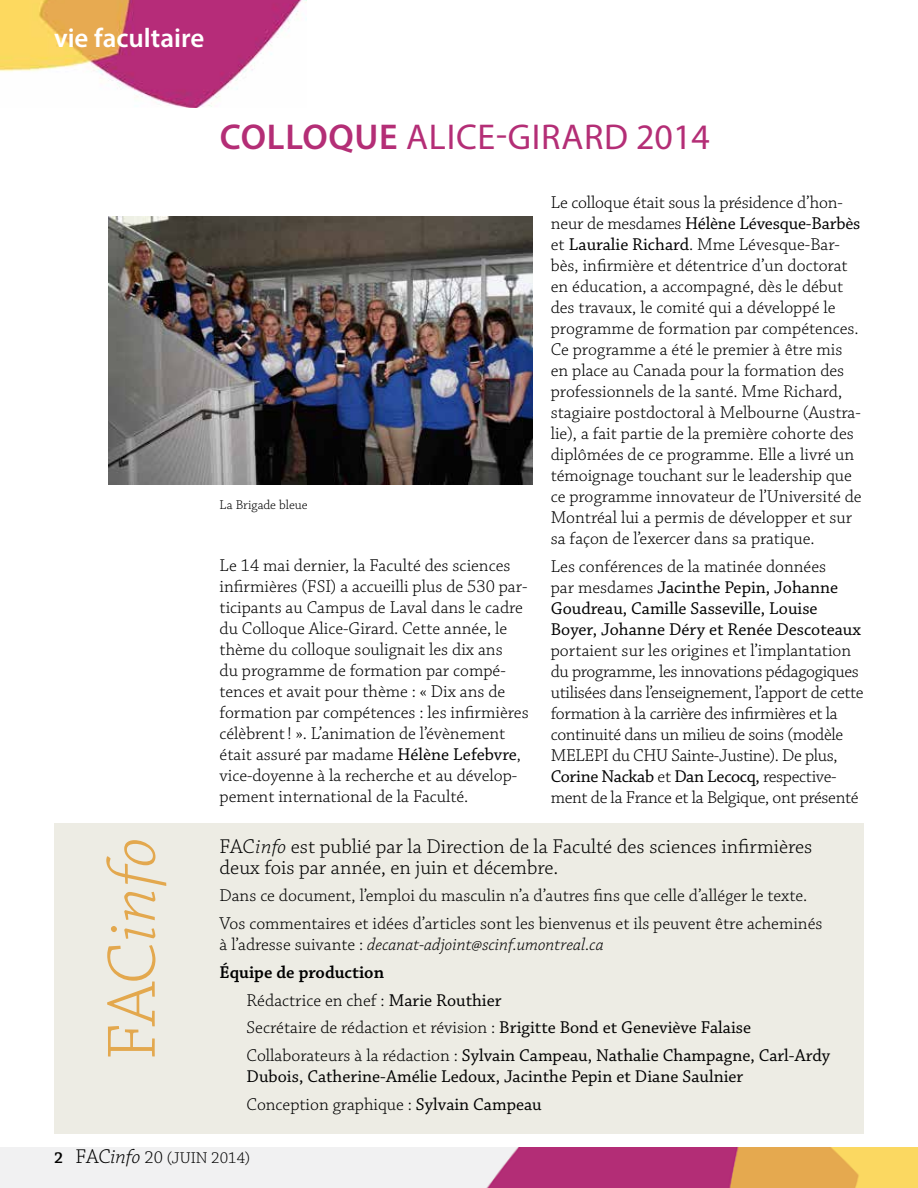
<style>
.page{position:relative;width:918px;height:1188px;background:#fff}
.page>*{position:absolute;margin:0;border:0;box-sizing:border-box;transform-origin:0 0}
.t1{font:italic 300 72px "Chaparral Pro";color:#e3a84e}
.t2{font:36px "Myriad Pro";letter-spacing:.02em;color:#b42e76}
.t3{font:600 27px "Myriad Pro";color:#fff}
.t4{font:300 21px/21px "Chaparral Pro";color:#000}
.t5{font:300 18px/21px "Chaparral Pro";color:#000}
.t6{font:300 18px/21px "Chaparral Pro";letter-spacing:-.02em;color:#000}
.t7{font:18px/21px "Chaparral Pro";color:#000}
.t8{font:italic 300 18px "Chaparral Pro";color:#000}
.t9{font:600 18px "Chaparral Pro";color:#000}
.t10{font:300 16.5px "Chaparral Pro";color:#000}
.t11{font:300 13.5px "Chaparral Pro";color:#000}
.s1{font-style:normal}
.s2{font-weight:600}
.s3{font-weight:400}
.s4{font-weight:300}
.s5{font-style:italic}
.s6{font-size:21px}
.s7{font-style:italic;font-size:21px}
.s8{font-size:18px}
</style>
<div class="page">
<img style="left:0;top:1148px;width:918px;height:40px">
<img style="left:0;top:0;width:307px;height:108px">
<img style="left:108px;top:216px;width:425px;height:268px">
<div style="left:54px;top:824px;width:810px;height:310px;background:#edece4"></div>
<h3 class="t3" style="left:54px;top:21px;width:152px">vie facultaire</h3>
<h1 class="t1" style="left:93px;top:1060px;width:225px;rotate:-90deg"><span class="s1">FAC</span>info</h1>
<h2 class="t2" style="left:220px;top:114px;width:492px"><span class="s2">colloque</span> ALICE-GIRARD 2014</h2>
<p class="t11" style="left:220px;top:498px;width:90px">La Brigade bleue</p>
<p class="t5" style="left:220px;top:555px;width:311px">Le 14 mai dernier, la Faculté des sciences infirmières (FSI) a accueilli plus de 530 par&shy;ticipants au Campus de Laval dans le cadre du Colloque Alice-Girard. Cette année, le thème du colloque soulignait les dix ans<br>du programme de formation par compé&shy;tences et avait pour thème : « Dix ans de formation par compétences : les infirmières célèbrent! ». L’animation de l’évènement était assuré par madame <span class="s3">Hélène Lefebvre</span>, vice-doyenne à la recherche et au dévelop&shy;pement international de la Faculté.</p>
<p class="t5" style="left:551px;top:192px;width:312px">Le colloque était sous la présidence d’hon&shy;neur de mesdames <span class="s3">Hélène Lévesque-Barbès </span>et <span class="s3">Lauralie Richard</span>. Mme Lévesque-Bar&shy;bès, infirmière et détentrice d’un doctorat en éducation, a accompagné, dès le début des travaux, le comité qui a développé le programme de formation par compétences.<br>Ce programme a été le premier à être mis en place au Canada pour la formation des professionnels de la santé. Mme Richard, stagiaire postdoctoral à Melbourne (Austra&shy;lie), a fait partie de la première cohorte des diplômées de ce programme. Elle a livré un témoignage touchant sur le leadership que ce programme innovateur de l’Université de Montréal lui a permis de développer et sur sa façon de l’exercer dans sa pratique.</p>
<p class="t7" style="left:551px;top:556px;width:312px"><span class="s4">Les conférences de la matinée données<br>par mesdames</span> Jacinthe Pepin, Johanne Goudreau, Camille Sasseville, Louise Boyer, Johanne Déry et Renée Descoteaux</p>
<p class="t6" style="left:551px;top:640px;width:314px">portaient sur les origines et l’implantation du programme, les innovations pédagogiques utilisées dans l’enseignement, l’apport de cette formation à la carrière des infirmières et la continuité dans un milieu de soins (modèle MELEPI du CHU Sainte-Justine). De plus, <span class="s3">Corine Nackab</span> et <span class="s3">Dan Lecocq,</span> respective&shy;ment de la France et la Belgique, ont présenté</p>
<p class="t4" style="left:220px;top:836px;width:594px">FAC<span class="s5">info</span> est publié par la Direction de la Faculté des sciences infirmières deux fois par année, en juin et décembre.</p>
<p class="t5" style="left:220px;top:883px;width:604px;line-height:27.8px">Dans ce document, l’emploi du masculin n’a d’autres fins que celle d’alléger le texte.<br>Vos commentaires et idées d’articles sont les bienvenus et ils peuvent être acheminés</p>
<p class="t8" style="left:220px;top:935px;width:385px"><span class="s1">à l’adresse suivante :</span> decanat-adjoint@scinf.umontreal.ca</p>
<p class="t9" style="left:220px;top:962px;width:166px">Équipe de production</p>
<p class="t5" style="left:247px;top:990px;width:256px">Rédactrice en chef : <span class="s3">Marie Routhier</span></p>
<p class="t5" style="left:247px;top:1018px;width:506px">Secrétaire de rédaction et révision : <span class="s3">Brigitte Bond et Geneviève Falaise</span></p>
<p class="t7" style="left:247px;top:1046px;width:585px"><span class="s4">Collaborateurs à la rédaction :</span> Sylvain Campeau, Nathalie Champagne, Carl-Ardy</p>
<p class="t7" style="left:247px;top:1063px;width:498px;line-height:27.8px">Dubois, Catherine-Amélie Ledoux, Jacinthe Pepin et Diane Saulnier<br><span class="s4">Conception graphique :</span> Sylvain Campeau</p>
<p class="t10" style="left:54px;top:1149px;width:198px"><span class="s2">2</span> <span class="s6">FAC</span><span class="s7">info</span> <span class="s8">20</span> (juin 2014)</p>
</div>
